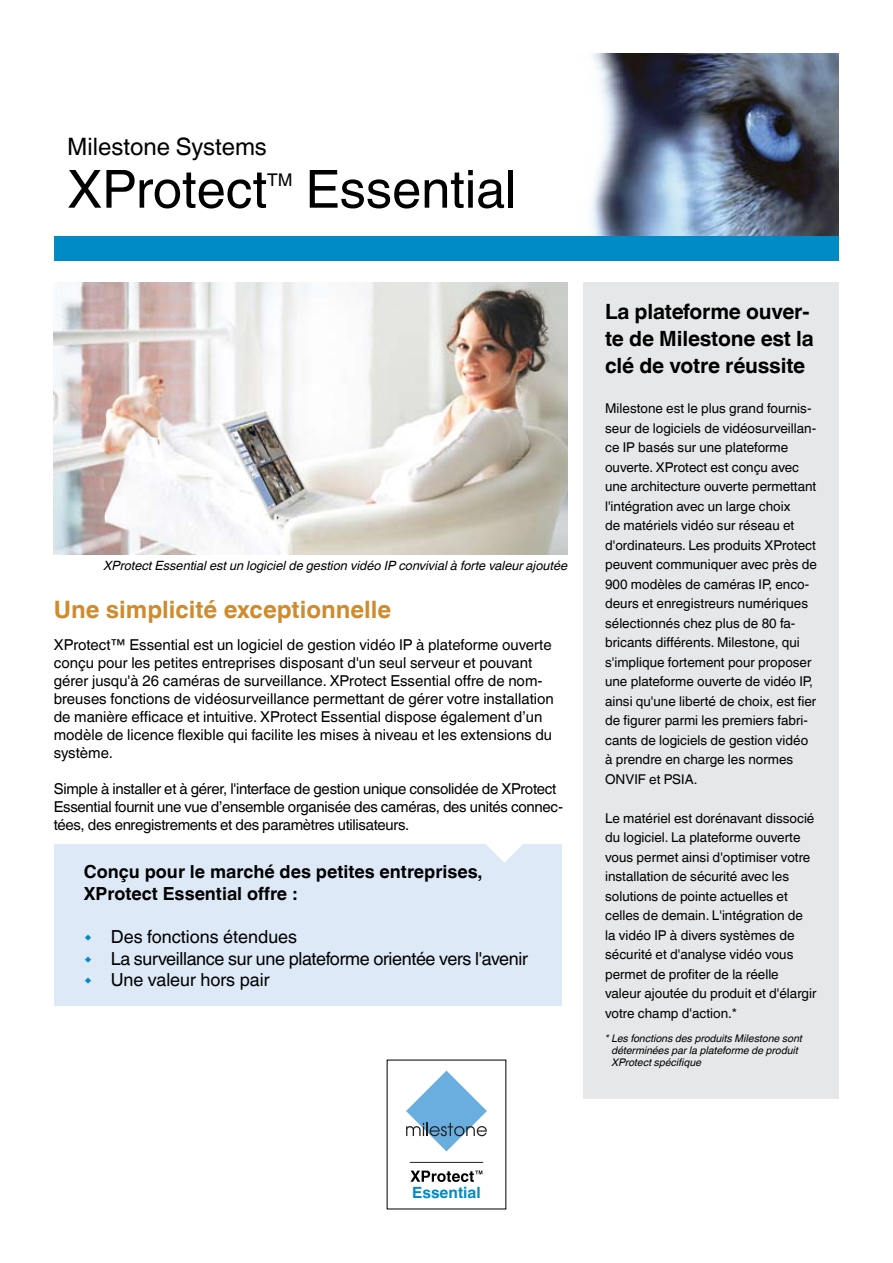
<style>
.page{position:relative;width:893px;height:1263px;background:#fff}
.page>*{position:absolute;margin:0;border:0;box-sizing:border-box;transform-origin:0 0}
.t1{font:52.5px "Helvetica World";color:#000}
.t2{font:700 24px "Helvetica World";color:#cf8b2d}
.t3{font:24px "Helvetica World";color:#000}
.t4{font:700 21px/27px "Helvetica World";letter-spacing:-.01em;color:#000}
.t5{font:18px/21.6px "Helvetica World";letter-spacing:-.02em;color:#000}
.t6{font:700 18px/21.6px "Helvetica World";color:#000}
.t7{font:17.55px "Helvetica World";color:#000}
.t8{font:700 15.6px "Helvetica World";color:#008ac6}
.t9{font:15px/18px "Helvetica World";color:#000}
.t10{font:15px/18px "Helvetica World";letter-spacing:-.02em;color:#000}
.t11{font:13.5px/19.5px "Helvetica World";color:#000}
.t12{font:italic 12.75px "Helvetica World";color:#000}
.t13{font:italic 10.5px/12px "Helvetica World";color:#000}
</style>
<div class="page">
<div style="left:584px;top:282px;width:255px;height:817px;background:#e6e7e8"></div>
<img style="left:54px;top:282px;width:514px;height:272px">
<img style="left:592px;top:54px;width:247px;height:182px">
<div style="left:54px;top:236px;width:785px;height:25px;background:#008ac6"></div>
<div style="left:54px;top:844px;width:507px;height:161px;background:#dde9f7"></div>
<svg style="left:486px;top:844px;width:37px;height:19px"></svg>
<svg style="left:406px;top:1070px;width:81px;height:81px"></svg>
<hr style="left:410px;top:1162px;width:73px;height:1px;background:#231f20">
<svg style="left:410px;top:1170px;width:72px;height:12px"></svg>
<h2 class="t3" style="left:67px;top:132px;width:201px">Milestone Systems</h2>
<h1 class="t1" style="left:67px;top:159px;width:201px">XProtect</h1>
<p class="t7" style="left:267px;top:169px;width:27px">TM</p>
<h1 class="t1" style="left:305px;top:159px;width:213px">Essential</h1>
<p class="t12" style="left:104px;top:558px;width:466px">XProtect Essential est un logiciel de gestion vidéo IP convivial à forte valeur ajoutée</p>
<h2 class="t2" style="left:54px;top:596px;width:339px">Une simplicité exceptionnelle</h2>
<p class="t9" style="left:54px;top:635px;width:501px">XProtect™ Essential est un logiciel de gestion vidéo IP à plateforme ouverte conçu pour les petites entreprises disposant d'un seul serveur et pouvant gérer jusqu'à 26 caméras de surveillance. XProtect Essential offre de nom&shy;breuses fonctions de vidéosurveillance permettant de gérer votre installation de manière efficace et intuitive. XProtect Essential dispose également d’un modèle de licence flexible qui facilite les mises à niveau et les extensions du système.</p>
<p class="t10" style="left:54px;top:779px;width:511px">Simple à installer et à gérer, l'interface de gestion unique consolidée de XProtect<br>Essential fournit une vue d’ensemble organisée des caméras, des unités connec&shy;tées, des enregistrements et des paramètres utilisateurs.</p>
<h3 class="t6" style="left:84px;top:861px;width:400px">Conçu pour le marché des petites entreprises,<br>XProtect Essential offre :</h3>
<h3 class="t5" style="left:111px;top:926px;width:419px">Des fonctions étendues<br>La surveillance sur une plateforme orientée vers l'avenir<br>Une valeur hors pair</h3>
<h3 class="t4" style="left:605px;top:298px;width:210px">La plateforme ouver&shy;te de Milestone est la clé de votre réussite</h3>
<p class="t11" style="left:605px;top:399px;width:213px">Milestone est le plus grand fournis&shy;seur de logiciels de vidéosurveillan&shy;ce IP basés sur une plateforme ouverte. XProtect est conçu avec une architecture ouverte permettant l'intégration avec un large choix<br>de matériels vidéo sur réseau et d'ordinateurs. Les produits XProtect peuvent communiquer avec près de 900 modèles de caméras IP, enco&shy;deurs et enregistreurs numériques sélectionnés chez plus de 80 fa&shy;bricants différents. Milestone, qui s'implique fortement pour proposer une plateforme ouverte de vidéo IP, ainsi qu'une liberté de choix, est fier de figurer parmi les premiers fabri&shy;cants de logiciels de gestion vidéo à prendre en charge les normes ONVIF et PSIA.</p>
<p class="t11" style="left:605px;top:808px;width:213px">Le matériel est dorénavant dissocié du logiciel. La plateforme ouverte vous permet ainsi d'optimiser votre installation de sécurité avec les solutions de pointe actuelles et celles de demain. L'intégration de la vidéo IP à divers systèmes de sécurité et d'analyse vidéo vous permet de profiter de la réelle valeur ajoutée du produit et d'élargir votre champ d'action.*</p>
<p class="t13" style="left:612px;top:1032px;width:192px;text-indent:-7px">* Les fonctions des produits Milestone sont déterminées par la plateforme de produit<br>XProtect spécifique</p>
<p class="t8" style="left:412px;top:1183px;width:70px">Essential</p>
</div>
